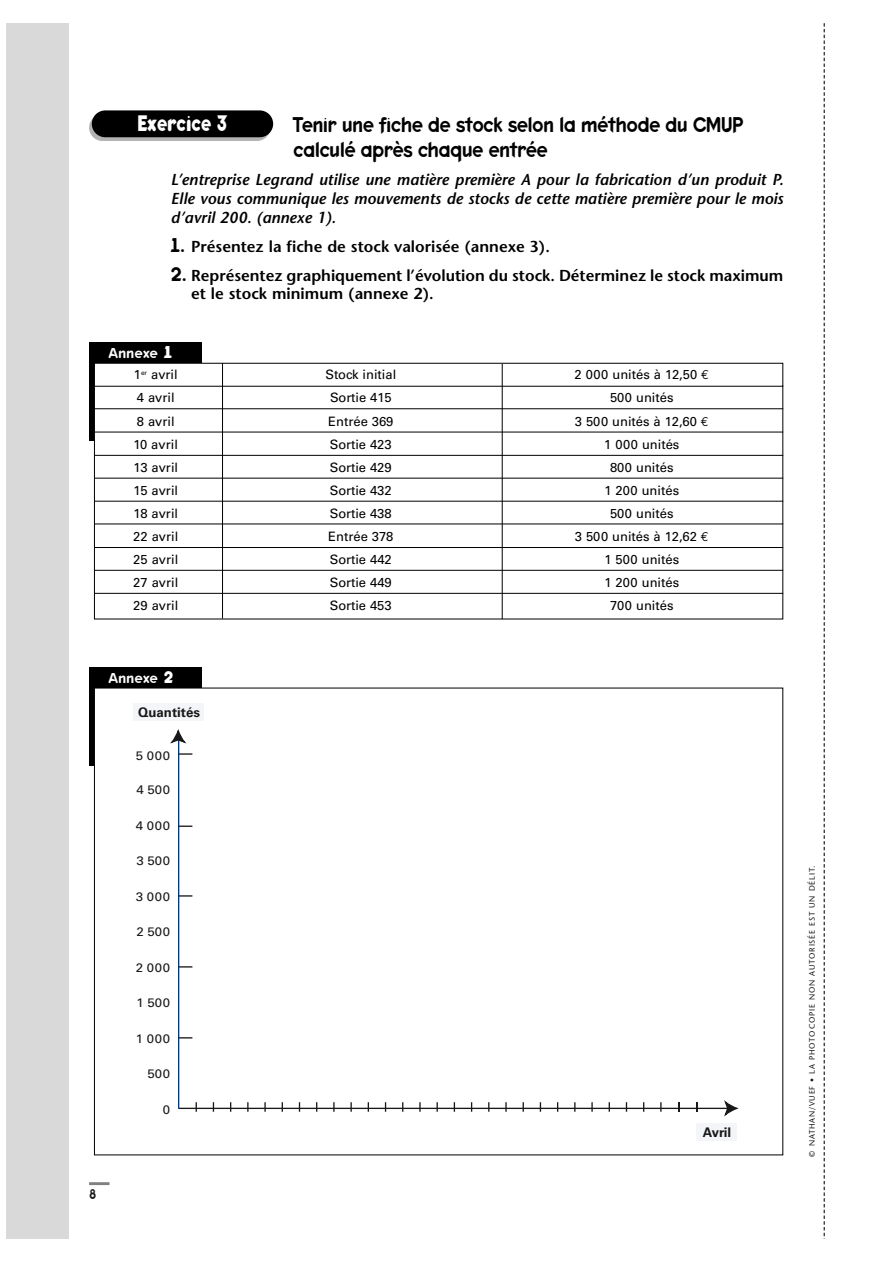
<style>
.page{position:relative;width:893px;height:1263px;background:#fff}
.page>*{position:absolute;margin:0;border:0;box-sizing:border-box;transform-origin:0 0}
.t1{font:700 22.65px "Keedy Sans";color:#fff;scale:.8 1}
.t2{font:21.6px/24.5px "Keedy Sans Reg";letter-spacing:-.035em;color:#000;scale:.9 1}
.t3{font:italic 600 15.9px/18.8px "Stone Sans";color:#000;text-align:justify}
.t4{font:600 15.9px/18.8px "Stone Sans";color:#000}
.t5{font:14.4px "Keedy Sans Reg";color:#fff}
.t6{font:14.4px "Keedy Sans Reg";color:#181819;scale:.9 1}
.t7{font:700 13.2px "Univers";color:#181819}
.t8{font:12.9px "Univers";color:#000}
.t9{font:12.3px "Univers";letter-spacing:.04em;color:#181819;scale:1.07 1}
.t10{font:7.95px "Stone Sans";letter-spacing:.1em;color:#181819}
.s1{font-family:"Keedy Sans Reg";font-weight:400;font-size:20.1px}
.s2{font-family:"Keedy Sans";font-weight:700;font-size:17.25px}
.s3{font-family:"Euro Mono"}
</style>
<div class="page">
<svg style="left:823px;top:23px;width:1px;height:1216px"></svg>
<hr style="left:89px;top:1182px;width:20px;height:3px;background:#808080">
<svg style="left:89px;top:114px;width:181px;height:27px"></svg>
<div style="left:92px;top:110px;width:181px;height:27px;background:#000;border-radius:13px"></div>
<div style="left:6px;top:23px;width:63px;height:1216px;background:#d9d9d9"></div>
<div style="left:89px;top:668px;width:112px;height:98px;background:#000"></div>
<div style="left:94px;top:688px;width:688px;height:467px;background:#fff"></div>
<div style="left:696px;top:1123px;width:40px;height:18px;background:#f4f5f8"></div>
<div style="left:134px;top:703px;width:70px;height:18px;background:#f4f5f8"></div>
<hr style="left:179px;top:1108px;width:549px;height:1px;background:#181819">
<svg style="left:722px;top:1100px;width:16px;height:17px"></svg>
<svg style="left:264px;top:1102px;width:2px;height:10px"></svg>
<svg style="left:367px;top:1102px;width:2px;height:10px"></svg>
<svg style="left:522px;top:1102px;width:2px;height:10px"></svg>
<svg style="left:625px;top:1102px;width:2px;height:10px"></svg>
<svg style="left:195px;top:1102px;width:2px;height:10px"></svg>
<svg style="left:350px;top:1102px;width:2px;height:10px"></svg>
<svg style="left:453px;top:1102px;width:2px;height:10px"></svg>
<svg style="left:608px;top:1102px;width:2px;height:10px"></svg>
<svg style="left:281px;top:1102px;width:2px;height:10px"></svg>
<svg style="left:436px;top:1102px;width:2px;height:10px"></svg>
<svg style="left:539px;top:1102px;width:2px;height:10px"></svg>
<hr style="left:178px;top:737px;width:1px;height:372px;background:#003a76">
<svg style="left:179px;top:1037px;width:13px;height:2px"></svg>
<svg style="left:179px;top:966px;width:13px;height:2px"></svg>
<svg style="left:179px;top:895px;width:13px;height:2px"></svg>
<svg style="left:179px;top:826px;width:13px;height:1px"></svg>
<svg style="left:179px;top:753px;width:13px;height:2px"></svg>
<svg style="left:170px;top:729px;width:17px;height:16px"></svg>
<div style="left:89px;top:343px;width:112px;height:98px;background:#000"></div>
<svg style="left:94px;top:363px;width:689px;height:257px"></svg>
<hr style="left:95px;top:408px;width:688px;height:1px;background:#000">
<hr style="left:95px;top:432px;width:688px;height:1px;background:#000">
<hr style="left:95px;top:455px;width:688px;height:1px;background:#000">
<hr style="left:95px;top:478px;width:688px;height:1px;background:#000">
<hr style="left:95px;top:501px;width:688px;height:1px;background:#000">
<hr style="left:95px;top:524px;width:688px;height:1px;background:#000">
<hr style="left:95px;top:547px;width:688px;height:1px;background:#000">
<hr style="left:95px;top:570px;width:688px;height:1px;background:#000">
<hr style="left:95px;top:593px;width:688px;height:1px;background:#000">
<hr style="left:222px;top:363px;width:1px;height:256px;background:#000">
<hr style="left:502px;top:364px;width:1px;height:255px;background:#000">
<h1 class="t1" style="left:137px;top:114px;width:114px">Exercice 3</h1>
<h2 class="t2" style="left:293px;top:115px;width:501px">Tenir une fiche de stock selon la méthode du CMUP calculé après chaque entrée</h2>
<p class="t3" style="left:171px;top:172px;width:614px">L’entreprise Legrand utilise une matière première A pour la fabrication d’un produit P.<br>Elle vous communique les mouvements de stocks de cette matière première pour le mois d’avril 200. (annexe 1).</p>
<p class="t4" style="left:171px;top:239px;width:380px"><span class="s1">1.</span> Présentez la fiche de stock valorisée (annexe 3).</p>
<p class="t4" style="left:191px;top:267px;width:593px;text-indent:-20px"><span class="s1">2.</span> Représentez graphiquement l’évolution du stock. Déterminez le stock maximum et le stock minimum (annexe 2).</p>
<p class="t5" style="left:108px;top:348px;width:65px">Annexe <span class="s2">1</span></p>
<p class="t8" style="left:134px;top:370px;width:45px">1<sup>er</sup> avril</p>
<p class="t8" style="left:325px;top:370px;width:72px">Stock initial</p>
<p class="t8" style="left:574px;top:370px;width:136px">2 000 unités à 12,50 <span class="s3">€</span></p>
<p class="t8" style="left:137px;top:393px;width:39px">4 avril</p>
<p class="t8" style="left:330px;top:393px;width:63px">Sortie 415</p>
<p class="t8" style="left:610px;top:393px;width:65px">500 unités</p>
<p class="t8" style="left:137px;top:416px;width:39px">8 avril</p>
<p class="t8" style="left:328px;top:416px;width:67px">Entrée 369</p>
<p class="t8" style="left:575px;top:416px;width:135px">3 500 unités à 12,60 <span class="s3">€</span></p>
<p class="t8" style="left:134px;top:439px;width:46px">10 avril</p>
<p class="t8" style="left:330px;top:439px;width:63px">Sortie 423</p>
<p class="t8" style="left:604px;top:439px;width:77px">1 000 unités</p>
<p class="t8" style="left:133px;top:462px;width:46px">13 avril</p>
<p class="t8" style="left:330px;top:462px;width:63px">Sortie 429</p>
<p class="t8" style="left:610px;top:462px;width:65px">800 unités</p>
<p class="t8" style="left:133px;top:485px;width:46px">15 avril</p>
<p class="t8" style="left:330px;top:485px;width:63px">Sortie 432</p>
<p class="t8" style="left:604px;top:485px;width:76px">1 200 unités</p>
<p class="t8" style="left:133px;top:508px;width:46px">18 avril</p>
<p class="t8" style="left:330px;top:508px;width:63px">Sortie 438</p>
<p class="t8" style="left:610px;top:508px;width:65px">500 unités</p>
<p class="t8" style="left:133px;top:531px;width:47px">22 avril</p>
<p class="t8" style="left:328px;top:531px;width:67px">Entrée 378</p>
<p class="t8" style="left:575px;top:531px;width:135px">3 500 unités à 12,62 <span class="s3">€</span></p>
<p class="t8" style="left:133px;top:554px;width:47px">25 avril</p>
<p class="t8" style="left:330px;top:554px;width:63px">Sortie 442</p>
<p class="t8" style="left:604px;top:554px;width:76px">1 500 unités</p>
<p class="t8" style="left:133px;top:578px;width:47px">27 avril</p>
<p class="t8" style="left:330px;top:578px;width:63px">Sortie 449</p>
<p class="t8" style="left:604px;top:578px;width:76px">1 200 unités</p>
<p class="t8" style="left:133px;top:601px;width:47px">29 avril</p>
<p class="t8" style="left:330px;top:601px;width:63px">Sortie 453</p>
<p class="t8" style="left:610px;top:601px;width:65px">700 unités</p>
<p class="t5" style="left:108px;top:672px;width:66px">Annexe <span class="s2">2</span></p>
<p class="t7" style="left:138px;top:707px;width:63px">Quantités</p>
<p class="t9" style="left:136px;top:751px;width:33px">5 000</p>
<p class="t9" style="left:136px;top:786px;width:33px">4 500</p>
<p class="t9" style="left:136px;top:822px;width:33px">4 000</p>
<p class="t9" style="left:136px;top:857px;width:33px">3 500</p>
<p class="t9" style="left:136px;top:893px;width:33px">3 000</p>
<p class="t9" style="left:136px;top:927px;width:33px">2 500</p>
<p class="t9" style="left:136px;top:964px;width:33px">2 000</p>
<p class="t9" style="left:136px;top:998px;width:33px">1 500</p>
<p class="t9" style="left:136px;top:1034px;width:33px">1 000</p>
<p class="t9" style="left:147px;top:1069px;width:23px">500</p>
<p class="t9" style="left:163px;top:1105px;width:8px">0</p>
<p class="t6" style="left:89px;top:1188px;width:10px">8</p>
<p class="t7" style="left:703px;top:1127px;width:30px">Avril</p>
<p class="t10" style="left:809px;top:1157px;width:292px;rotate:-90deg">© NATHAN/VUEF • LA PHOTOCOPIE NON AUTORISÉE EST UN DÉLIT.</p>
</div>
